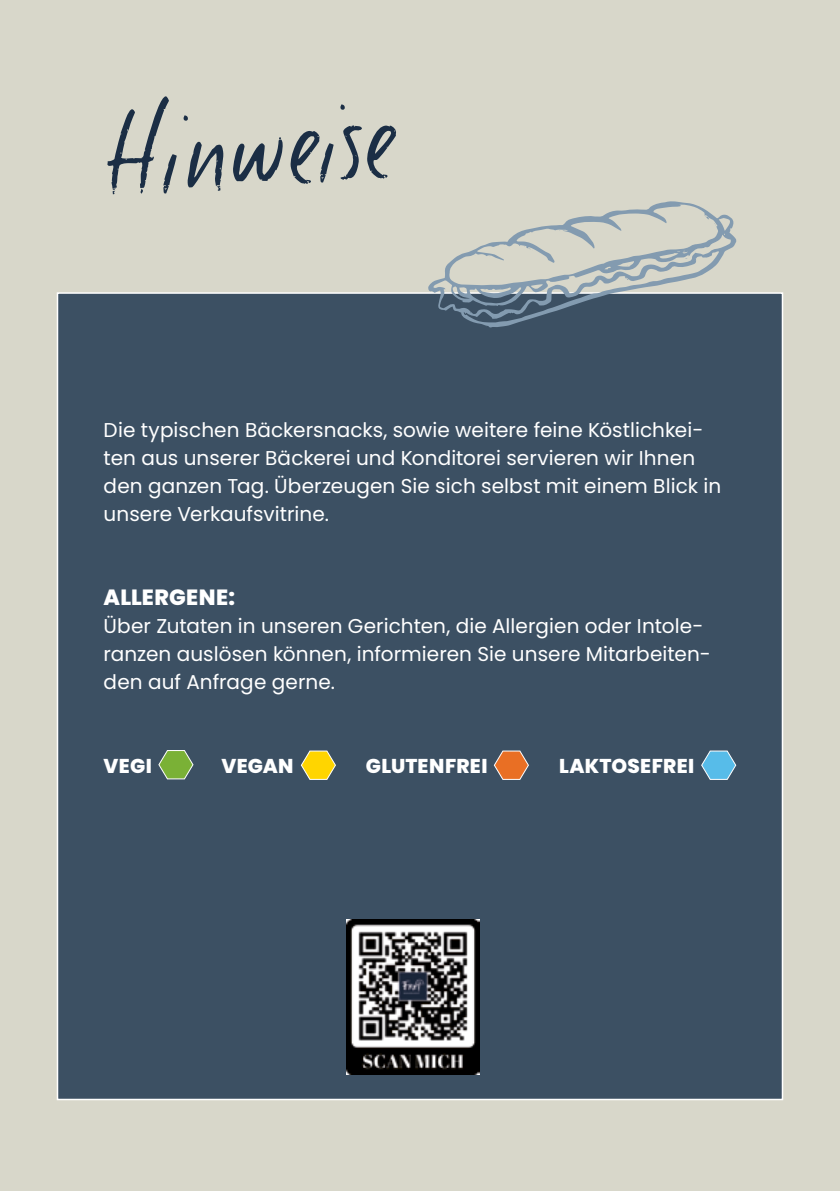
<style>
.page{position:relative;width:840px;height:1191px;background:#fff}
.page>*{position:absolute;margin:0;border:0;box-sizing:border-box;transform-origin:0 0}
.t1{font:120px "Good Foot";color:#1b2e45}
.t2{font:800 22px "Poppins";letter-spacing:.01em;color:#fff}
.t3{font:20px/28px "Poppins";letter-spacing:.005em;color:#fff}
.t4{font:800 20px "Poppins";letter-spacing:.01em;color:#fff}
</style>
<div class="page">
<div style="left:0;top:0;width:839px;height:1191px;background:#d8d7ca"></div>
<div style="left:57px;top:293px;width:725px;height:806px;background:#3c5063"></div>
<svg style="left:158px;top:750px;width:36px;height:30px"></svg>
<svg style="left:300px;top:750px;width:36px;height:30px"></svg>
<svg style="left:493px;top:750px;width:36px;height:30px"></svg>
<svg style="left:701px;top:750px;width:35px;height:30px"></svg>
<img style="left:347px;top:919px;width:132px;height:155px">
<svg style="left:427px;top:201px;width:309px;height:127px"></svg>
<h1 class="t1" style="left:100px;top:82px;width:292px;rotate:-4deg">Hinweise</h1>
<p class="t3" style="left:104px;top:416px;width:619px">Die typischen Bäckersnacks, sowie weitere feine Köstlichkei&shy;ten aus unserer Bäckerei und Konditorei servieren wir Ihnen den ganzen Tag. Überzeugen Sie sich selbst mit einem Blick in unsere Verkaufsvitrine.</p>
<p class="t2" style="left:104px;top:585px;width:133px">ALLERGENE:</p>
<p class="t3" style="left:104px;top:612px;width:608px">Über Zutaten in unseren Gerichten, die Allergien oder Intole&shy;ranzen auslösen können, informieren Sie unsere Mitarbeiten&shy;den auf Anfrage gerne.</p>
<p class="t4" style="left:104px;top:754px;width:50px">VEGI</p>
<p class="t4" style="left:221px;top:754px;width:73px">VEGAN</p>
<p class="t4" style="left:365px;top:754px;width:123px">GLUTENFREI</p>
<p class="t4" style="left:558px;top:754px;width:137px">LAKTOSEFREI</p>
</div>
